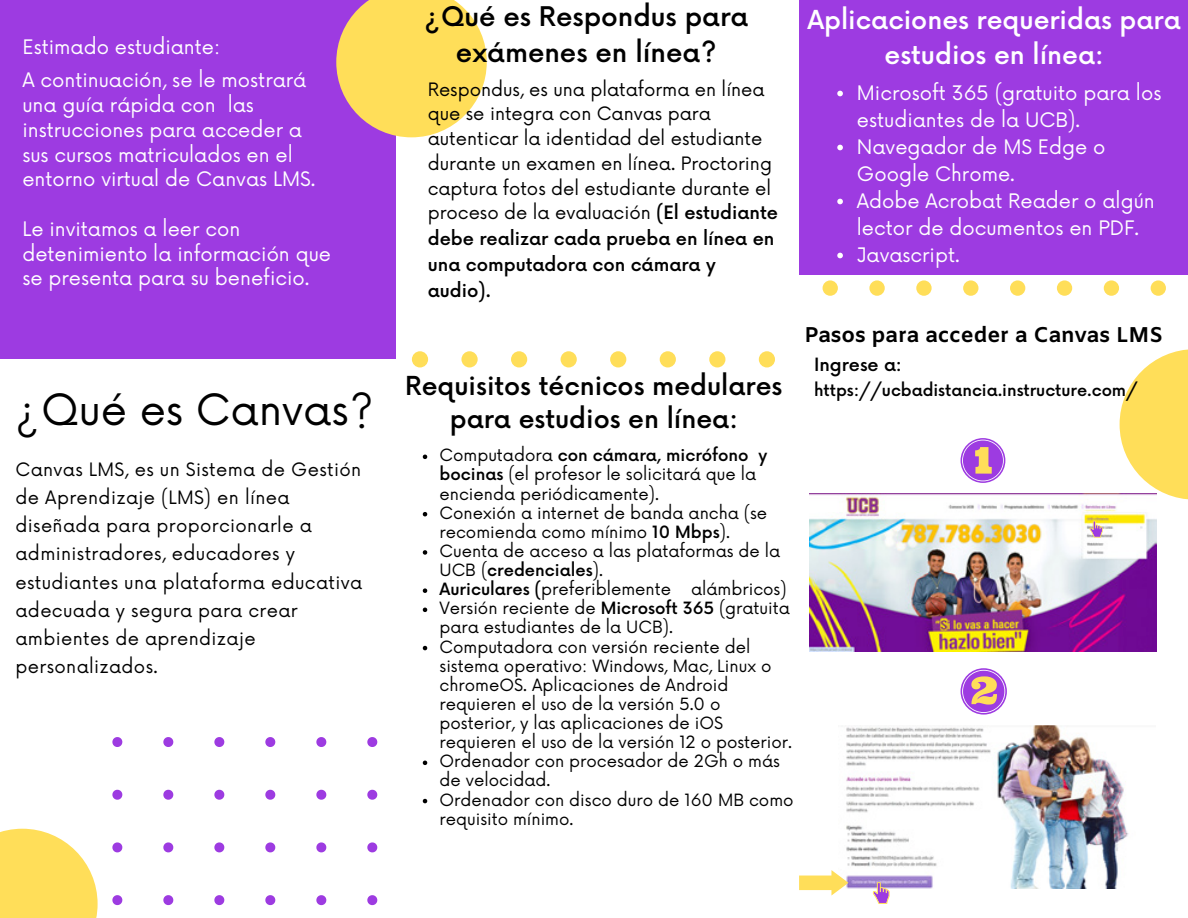
<style>
.page{position:relative;width:1188px;height:918px;background:#fff}
.page>*{position:absolute;margin:0;border:0;box-sizing:border-box;transform-origin:0 0}
.t1{font:42px "Now";color:#000}
.t2{font:500 26.4px/36.3px "Now";color:#000;text-align:center}
.t3{font:500 25.5px/32.7px "Now";color:#000;text-align:center}
.t4{font:500 25.5px/34.8px "Now";color:#fff;text-align:center}
.t5{font:700 21.3px "Amiko";color:#000}
.t6{font:19.5px/24.8px "Now";color:#fff}
.t7{font:18px/25.2px "Now";color:#000}
.t8{font:18px/28.2px "Now";letter-spacing:.02em;color:#000}
.t9{font:500 17.85px "Now";color:#000}
.t10{font:16.5px/19.2px "Now";color:#000}
.t11{font:500 16.35px "Now";color:#000}
.s1{font-weight:500}
</style>
<div class="page">
<div style="left:0;top:0;width:396px;height:359px;background:#9d3be1"></div>
<svg style="left:336px;top:0;width:151px;height:137px"></svg>
<div style="left:799px;top:0;width:389px;height:275px;background:#9d3be1"></div>
<svg style="left:1120px;top:349px;width:68px;height:151px;fill:#ffde59"></svg>
<svg style="left:961px;top:438px;width:44px;height:45px"></svg>
<svg style="left:412px;top:351px;width:363px;height:16px"></svg>
<div style="left:0;top:829px;width:98px;height:89px;background:#ffde59"></div>
<svg style="left:823px;top:280px;width:343px;height:16px"></svg>
<svg style="left:112px;top:737px;width:265px;height:169px"></svg>
<img style="left:810px;top:493px;width:346px;height:159px">
<svg style="left:1090px;top:521px;width:13px;height:17px"></svg>
<img style="left:846px;top:725px;width:283px;height:163px">
<svg style="left:799px;top:870px;width:49px;height:26px"></svg>
<svg style="left:873px;top:882px;width:17px;height:22px"></svg>
<svg style="left:961px;top:668px;width:46px;height:46px"></svg>
<svg style="left:423px;top:455px;width:4px;height:4px"></svg>
<svg style="left:423px;top:512px;width:4px;height:4px"></svg>
<svg style="left:423px;top:550px;width:4px;height:5px"></svg>
<svg style="left:423px;top:588px;width:4px;height:5px"></svg>
<svg style="left:423px;top:608px;width:4px;height:4px"></svg>
<svg style="left:423px;top:646px;width:4px;height:4px"></svg>
<svg style="left:423px;top:761px;width:4px;height:4px"></svg>
<svg style="left:423px;top:799px;width:4px;height:4px"></svg>
<svg style="left:837px;top:91px;width:6px;height:5px"></svg>
<svg style="left:837px;top:145px;width:6px;height:5px"></svg>
<svg style="left:837px;top:199px;width:6px;height:5px"></svg>
<svg style="left:837px;top:253px;width:6px;height:5px"></svg>
<p class="t6" style="left:22px;top:35px;width:199px">Estimado estudiante:</p>
<p class="t6" style="left:22px;top:69px;width:295px">A continuación, se le mostrará una guía rápida con las instrucciones para acceder a sus cursos matriculados en el entorno virtual de Canvas LMS.</p>
<p class="t6" style="left:22px;top:217px;width:310px">Le invitamos a leer con detenimiento la información que se presenta para su beneficio.</p>
<p class="t1" style="left:16px;top:387px;width:335px">¿Qué es Canvas</p>
<h2 class="t1" style="left:348px;top:390px;width:27px">?</h2>
<h2 class="t8" style="left:16px;top:456px;width:348px">Canvas LMS, es un Sistema de Gestión de Aprendizaje (LMS) en línea diseñada para proporcionarle a administradores, educadores y estudiantes una plataforma educativa adecuada y segura para crear ambientes de aprendizaje personalizados.</h2>
<h1 class="t2" style="left:424px;top:0;width:325px">¿Qué es Respondus para exámenes en línea?</h1>
<p class="t7" style="left:428px;top:77px;width:352px">Respondus, es una plataforma en línea que se integra con Canvas para autenticar la identidad del estudiante durante un examen en línea. Proctoring captura fotos del estudiante durante el proceso de la evaluación <span class="s1">(El estudiante debe realizar cada prueba en línea en una computadora con cámara y audio).</span></p>
<p class="t3" style="left:405px;top:371px;width:379px">Requisitos técnicos medulares para estudios en línea:</p>
<p class="t10" style="left:440px;top:447px;width:329px">Computadora <span class="s1">con cámara, micrófono y bocinas</span> (el profesor le solicitará que la encienda periódicamente).</p>
<p class="t10" style="left:440px;top:504px;width:329px">Conexión a internet de banda ancha (se recomienda como mínimo <span class="s1">10 Mbps</span>).</p>
<p class="t10" style="left:440px;top:542px;width:342px">Cuenta de acceso a las plataformas de la<br>UCB (<span class="s1">credenciales</span>).</p>
<p class="t10" style="left:440px;top:580px;width:349px"><span class="s1">Auriculares (</span>preferiblemente alámbricos)</p>
<h3 class="t10" style="left:440px;top:600px;width:352px">Versión reciente de <span class="s1">Microsoft 365</span> (gratuita para estudiantes de la UCB).</h3>
<h5 class="t10" style="left:440px;top:638px;width:354px">Computadora con versión reciente del sistema operativo: Windows, Mac, Linux o chromeOS. Aplicaciones de Android requieren el uso de la versión 5.0 o posterior, y las aplicaciones de iOS requieren el uso de la versión 12 o posterior.</h5>
<p class="t10" style="left:440px;top:753px;width:342px">Ordenador con procesador de 2Gh o más de velocidad.</p>
<p class="t10" style="left:440px;top:791px;width:356px">Ordenador con disco duro de 160 MB como requisito mínimo.</p>
<p class="t4" style="left:807px;top:4px;width:375px">Aplicaciones requeridas para estudios en línea:</p>
<p class="t6" style="left:857px;top:80px;width:306px;line-height:27px">Microsoft 365 (gratuito para los estudiantes de la UCB).</p>
<p class="t6" style="left:857px;top:134px;width:250px;line-height:27px">Navegador de MS Edge o<br>Google Chrome.</p>
<p class="t6" style="left:857px;top:188px;width:299px;line-height:27px">Adobe Acrobat Reader o algún lector de documentos en PDF.</p>
<p class="t6" style="left:857px;top:243px;width:104px">Javascript.</p>
<h2 class="t5" style="left:804px;top:322px;width:360px">Pasos para acceder a Canvas LMS</h2>
<p class="t9" style="left:814px;top:354px;width:89px">Ingrese a:</p>
<p class="t11" style="left:814px;top:382px;width:325px">https://ucbadistancia.instructure.com/</p>
</div>
